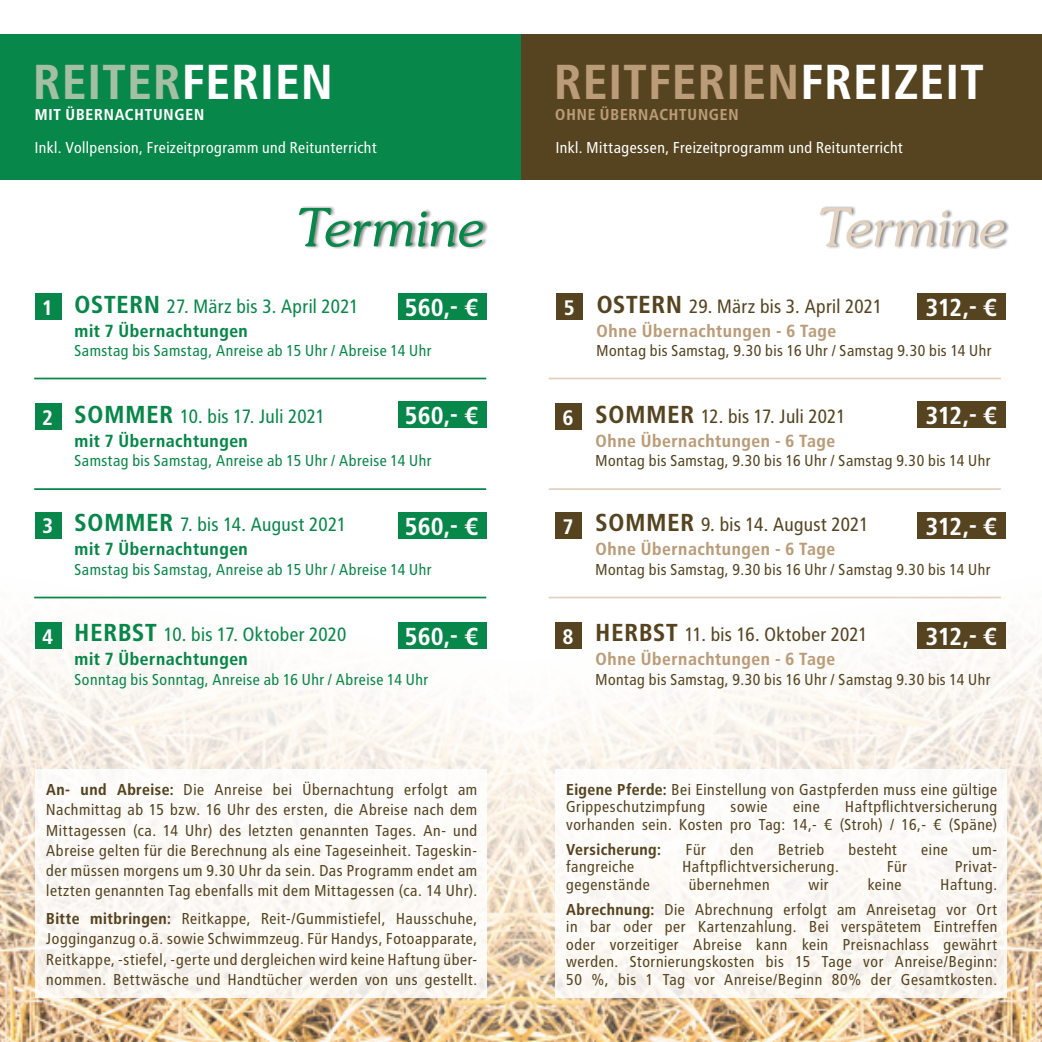
<style>
.page{position:relative;width:1042px;height:1042px;background:#fff}
.page>*{position:absolute;margin:0;border:0;box-sizing:border-box;transform-origin:0 0}
.t1{font:italic 300 53.2px "Souvenir IT Cby BT";letter-spacing:.005em;color:#078749}
.t2{font:italic 300 53.2px "Souvenir IT Cby BT";letter-spacing:.005em;color:#e1d1be}
.t3{font:49px "Transit Print OT Bld";letter-spacing:.005em;color:#bb9c78}
.t4{font:49px "Transit Print OT Bld";letter-spacing:.01em;color:#a3c0a4}
.t5{font:24.5px "Transit Print OT Bld";letter-spacing:-.005em;color:#fff}
.t6{font:21px "Transit Print OT Bld";color:#fff}
.t7{font:19.25px "Transit Print OT";letter-spacing:-.02em;color:#078749}
.t8{font:19.25px "Transit Print OT";letter-spacing:-.02em;color:#564420}
.t9{font:17.5px "Transit Print OT Bld";letter-spacing:.01em;color:#bb9c78}
.t10{font:17.5px "Transit Print OT Bld";letter-spacing:.01em;color:#078749}
.t11{font:15.75px/20.3px "Transit Print OT";color:#564420;text-align:justify}
.t12{font:15.75px "Transit Print OT";letter-spacing:-.01em;color:#078749}
.t13{font:15.75px "Transit Print OT";letter-spacing:-.01em;color:#fff}
.t14{font:15.75px "Transit Print OT Bld";letter-spacing:.03em;color:#bb9c78}
.t15{font:15.75px "Transit Print OT Bld";letter-spacing:.03em;color:#fff}
.t16{font:15.75px "Transit Print OT Bld";letter-spacing:.005em;color:#564420}
.s1{color:#fff}
.s2{font-family:"Transit Print OT Bld";font-size:24.5px}
.s3{font-family:"Transit Print OT Bld"}
</style>
<div class="page">
<img style="left:0;top:488px;width:1042px;height:554px">
<div style="left:0;top:35px;width:521px;height:145px;background:#078749"></div>
<div style="left:521px;top:35px;width:521px;height:145px;background:#564420"></div>
<div style="left:35px;top:293px;width:26px;height:27px;background:#078749"></div>
<div style="left:556px;top:293px;width:27px;height:27px;background:#564420"></div>
<div style="left:35px;top:512px;width:26px;height:26px;background:#078749"></div>
<div style="left:555px;top:512px;width:27px;height:27px;background:#564420"></div>
<div style="left:35px;top:404px;width:26px;height:26px;background:#078749"></div>
<div style="left:555px;top:404px;width:27px;height:26px;background:#564420"></div>
<div style="left:398px;top:293px;width:88px;height:27px;background:#078749"></div>
<div style="left:917px;top:293px;width:89px;height:27px;background:#564420"></div>
<div style="left:398px;top:401px;width:88px;height:26px;background:#078749"></div>
<div style="left:917px;top:401px;width:89px;height:26px;background:#564420"></div>
<div style="left:398px;top:512px;width:88px;height:26px;background:#078749"></div>
<div style="left:917px;top:512px;width:89px;height:26px;background:#564420"></div>
<div style="left:398px;top:622px;width:88px;height:27px;background:#078749"></div>
<div style="left:917px;top:622px;width:89px;height:27px;background:#564420"></div>
<div style="left:35px;top:622px;width:26px;height:27px;background:#078749"></div>
<div style="left:555px;top:622px;width:27px;height:27px;background:#564420"></div>
<hr style="left:34px;top:378px;width:452px;height:1px;background:#078749">
<hr style="left:549px;top:378px;width:452px;height:1px;background:#e1d1be">
<hr style="left:34px;top:488px;width:452px;height:2px;background:#078749">
<hr style="left:549px;top:488px;width:452px;height:2px;background:#e1d1be">
<hr style="left:34px;top:597px;width:452px;height:1px;background:#078749">
<hr style="left:549px;top:597px;width:452px;height:1px;background:#e1d1be">
<div style="left:300px;top:206px;width:188px;height:43px;background:#231f20;opacity:.5"></div>
<div style="left:821px;top:206px;width:188px;height:43px;background:#231f20;opacity:.5"></div>
<div style="left:35px;top:769px;width:451px;height:229px;background:#fdfaf6"></div>
<div style="left:556px;top:769px;width:451px;height:229px;background:#fdfaf6"></div>
<h2 class="t4" style="left:33px;top:53px;width:302px">REITER<span class="s1">FERIEN</span></h2>
<h2 class="t3" style="left:554px;top:53px;width:432px">REITFERIEN<span class="s1">FREIZEIT</span></h2>
<p class="t15" style="left:35px;top:106px;width:171px">MIT ÜBERNACHTUNGEN</p>
<p class="t14" style="left:555px;top:106px;width:185px">OHNE ÜBERNACHTUNGEN</p>
<p class="t13" style="left:35px;top:138px;width:344px">Inkl. Vollpension, Freizeitprogramm und Reitunterricht</p>
<p class="t13" style="left:556px;top:138px;width:349px">Inkl. Mittagessen, Freizeitprogramm und Reitunterricht</p>
<h1 class="t1" style="left:297px;top:195px;width:188px">Termine</h1>
<h1 class="t2" style="left:818px;top:195px;width:188px">Termine</h1>
<p class="t7" style="left:75px;top:295px;width:286px"><span class="s2">OSTERN</span> 27. März bis 3. April 2021</p>
<p class="t10" style="left:75px;top:320px;width:175px">mit 7 Übernachtungen</p>
<p class="t12" style="left:75px;top:341px;width:359px">Samstag bis Samstag, Anreise ab 15 Uhr / Abreise 14 Uhr</p>
<p class="t8" style="left:597px;top:295px;width:288px"><span class="s2">OSTERN</span> 29. März bis 3. April 2021</p>
<p class="t9" style="left:596px;top:320px;width:242px">Ohne Übernachtungen - 6 Tage</p>
<p class="t11" style="left:596px;top:340px;width:397px">Montag bis Samstag, 9.30 bis 16 Uhr / Samstag 9.30 bis 14 Uhr</p>
<h3 class="t5" style="left:405px;top:293px;width:75px">560,- €</h3>
<h3 class="t5" style="left:926px;top:293px;width:73px">312,- €</h3>
<h3 class="t6" style="left:43px;top:295px;width:12px">1</h3>
<h3 class="t6" style="left:564px;top:295px;width:12px">5</h3>
<p class="t7" style="left:75px;top:405px;width:253px"><span class="s2">SOMMER</span> 10. bis 17. Juli 2021</p>
<p class="t10" style="left:75px;top:431px;width:175px">mit 7 Übernachtungen</p>
<p class="t12" style="left:75px;top:451px;width:359px">Samstag bis Samstag, Anreise ab 15 Uhr / Abreise 14 Uhr</p>
<p class="t8" style="left:595px;top:405px;width:252px"><span class="s2">SOMMER</span> 12. bis 17. Juli 2021</p>
<p class="t9" style="left:595px;top:431px;width:242px">Ohne Übernachtungen - 6 Tage</p>
<p class="t11" style="left:595px;top:450px;width:397px">Montag bis Samstag, 9.30 bis 16 Uhr / Samstag 9.30 bis 14 Uhr</p>
<h3 class="t5" style="left:405px;top:401px;width:75px">560,- €</h3>
<h3 class="t5" style="left:926px;top:401px;width:73px">312,- €</h3>
<h3 class="t6" style="left:43px;top:405px;width:12px">2</h3>
<h3 class="t6" style="left:563px;top:405px;width:12px">6</h3>
<p class="t7" style="left:75px;top:513px;width:274px"><span class="s2">SOMMER</span> 7. bis 14. August 2021</p>
<p class="t10" style="left:75px;top:539px;width:175px">mit 7 Übernachtungen</p>
<p class="t12" style="left:75px;top:560px;width:359px">Samstag bis Samstag, Anreise ab 15 Uhr / Abreise 14 Uhr</p>
<p class="t8" style="left:595px;top:513px;width:275px"><span class="s2">SOMMER</span> 9. bis 14. August 2021</p>
<p class="t9" style="left:595px;top:539px;width:242px">Ohne Übernachtungen - 6 Tage</p>
<p class="t11" style="left:595px;top:559px;width:397px">Montag bis Samstag, 9.30 bis 16 Uhr / Samstag 9.30 bis 14 Uhr</p>
<h3 class="t5" style="left:405px;top:512px;width:75px">560,- €</h3>
<h3 class="t5" style="left:926px;top:512px;width:73px">312,- €</h3>
<h3 class="t6" style="left:43px;top:514px;width:12px">3</h3>
<h3 class="t6" style="left:563px;top:514px;width:12px">7</h3>
<p class="t7" style="left:75px;top:623px;width:274px"><span class="s2">HERBST</span> 10. bis 17. Oktober 2020</p>
<p class="t10" style="left:75px;top:649px;width:175px">mit 7 Übernachtungen</p>
<p class="t12" style="left:75px;top:670px;width:356px">Sonntag bis Sonntag, Anreise ab 16 Uhr / Abreise 14 Uhr</p>
<p class="t8" style="left:595px;top:623px;width:274px"><span class="s2">HERBST</span> 11. bis 16. Oktober 2021</p>
<p class="t9" style="left:595px;top:649px;width:242px">Ohne Übernachtungen - 6 Tage</p>
<p class="t11" style="left:595px;top:669px;width:397px">Montag bis Samstag, 9.30 bis 16 Uhr / Samstag 9.30 bis 14 Uhr</p>
<h3 class="t6" style="left:43px;top:624px;width:12px">4</h3>
<h3 class="t5" style="left:405px;top:622px;width:75px">560,- €</h3>
<h3 class="t6" style="left:563px;top:624px;width:12px">8</h3>
<h3 class="t5" style="left:926px;top:622px;width:73px">312,- €</h3>
<p class="t11" style="left:46px;top:779px;width:433px"><span class="s3">An- und Abreise:</span> Die Anreise bei Übernachtung erfolgt am Nachmittag ab 15 bzw. 16 Uhr des ersten, die Abreise nach dem Mittagessen (ca. 14 Uhr) des letzten genannten Tages. An- und Abreise gelten für die Berechnung als eine Tageseinheit. Tageskin&shy;der müssen morgens um 9.30 Uhr da sein. Das Programm endet am letzten genannten Tag ebenfalls mit dem Mittagessen (ca. 14 Uhr).</p>
<p class="t11" style="left:46px;top:908px;width:433px"><span class="s3">Bitte mitbringen:</span> Reitkappe, Reit-/Gummistiefel, Hausschuhe, Jogginganzug o.ä. sowie Schwimmzeug. Für Handys, Fotoapparate, Reitkappe, -stiefel, -gerte und dergleichen wird keine Haftung über&shy;nommen. Bettwäsche und Handtücher werden von uns gestellt.</p>
<p class="t11" style="left:566px;top:781px;width:433px;line-height:17.5px"><span class="s3">Eigene Pferde:</span> Bei Einstellung von Gastpferden muss eine gültige<br>Grippeschutzimpfung</p>
<p class="t11" style="left:566px;top:798px;width:433px;line-height:17.5px;text-align:right">Haftpflichtversicherung<br>vorhanden sein. Kosten pro Tag: 14,- € (Stroh) / 16,- € (Späne)</p>
<p class="t16" style="left:566px;top:840px;width:97px">Versicherung:</p>
<p class="t11" style="left:686px;top:839px;width:22px">Für</p>
<p class="t11" style="left:730px;top:839px;width:26px">den</p>
<p class="t11" style="left:778px;top:839px;width:48px">Betrieb</p>
<p class="t11" style="left:848px;top:839px;width:50px">besteht</p>
<p class="t11" style="left:921px;top:839px;width:29px">eine</p>
<p class="t11" style="left:972px;top:839px;width:27px">um-</p>
<p class="t11" style="left:566px;top:857px;width:70px">fangreiche</p>
<p class="t11" style="left:682px;top:857px;width:158px">Haftpflichtversicherung.</p>
<p class="t11" style="left:887px;top:857px;width:22px">Für</p>
<p class="t11" style="left:955px;top:857px;width:44px">Privat-</p>
<p class="t11" style="left:566px;top:874px;width:86px">gegenstände</p>
<p class="t11" style="left:689px;top:874px;width:83px">übernehmen</p>
<p class="t11" style="left:808px;top:874px;width:22px">wir</p>
<p class="t11" style="left:868px;top:874px;width:36px">keine</p>
<p class="t11" style="left:730px;top:797px;width:39px">sowie</p>
<p class="t11" style="left:793px;top:797px;width:29px">eine</p>
<p class="t11" style="left:566px;top:872px;width:433px;line-height:25px;text-align:right">Haftung.<br><span class="s3">Abrechnung:</span> Die Abrechnung erfolgt am Anreisetag vor Ort</p>
<p class="t11" style="left:566px;top:918px;width:433px;line-height:17.5px">in bar oder per Kartenzahlung. Bei verspätetem Eintreffen oder vorzeitiger Abreise kann kein Preisnachlass gewährt werden. Stornierungskosten bis 15 Tage vor Anreise/Beginn:<br>50 %, bis 1 Tag vor Anreise/Beginn 80% der Gesamtkosten.</p>
</div>
